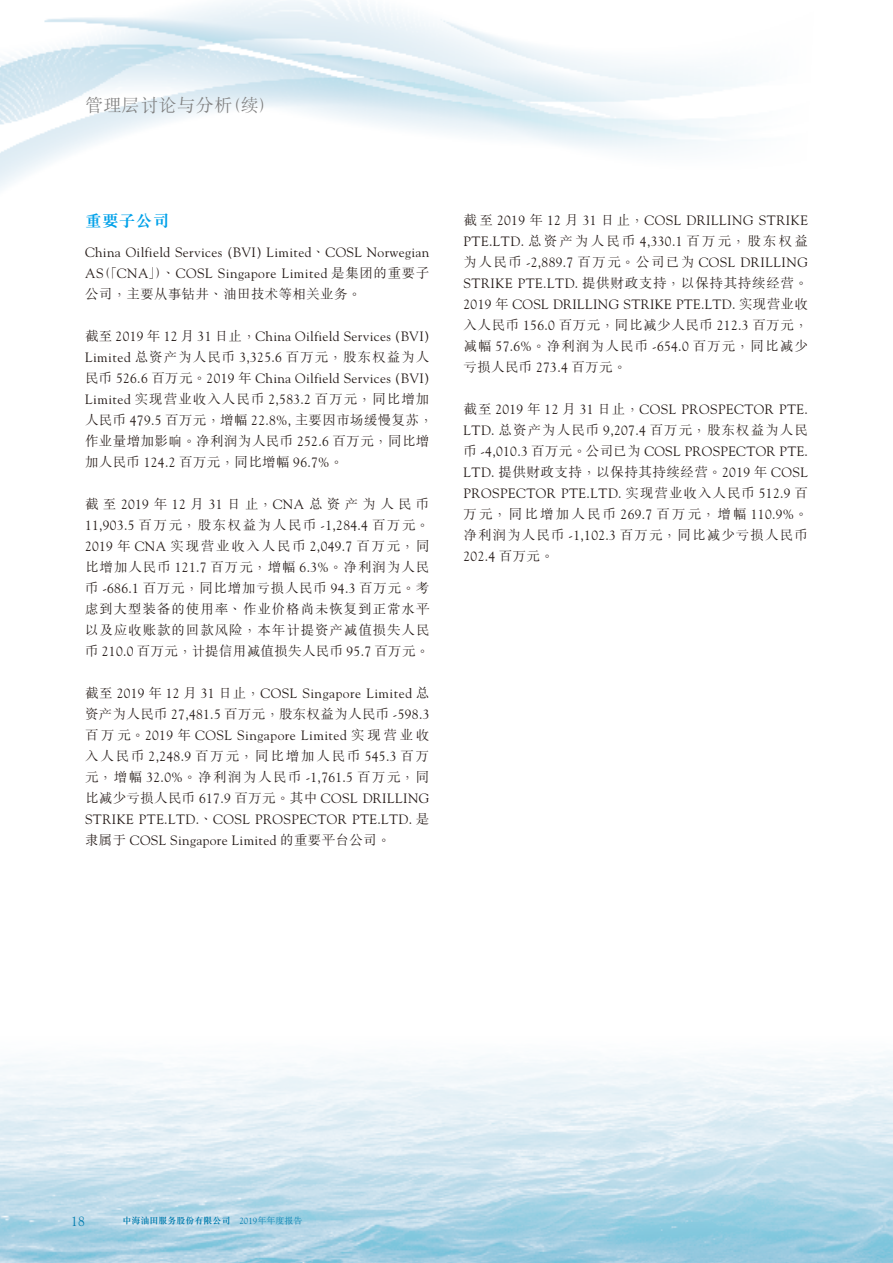
<style>
.page{position:relative;width:893px;height:1263px;background:#fff}
.page>*{position:absolute;margin:0;border:0;box-sizing:border-box;transform-origin:0 0}
.t1{font:300 18px "M Sung HKS";letter-spacing:.025em;color:#7e7e7e}
.t2{font:700 16.5px "M Sung HKS";letter-spacing:.03em;color:#00a1e9}
.t3{font:13.5px/21px "Goudy Std";letter-spacing:.025em;color:#231916;text-align:justify}
.t4{font:300 13.5px/21px "M Sung HKS";letter-spacing:.07em;color:#231916;text-align:justify}
.t5{font:300 13.5px/21px "M Sung HKS";letter-spacing:.03em;color:#231916}
.t6{font:300 13.5px/21px "M Sung HKS";letter-spacing:.135em;color:#231916}
.t7{font:300 13.5px "M Sung HKS";letter-spacing:.025em;color:#231916}
.t8{font:300 13.5px "M Sung HKS";letter-spacing:.05em;color:#231916}
.t9{font:300 13.5px "M Sung HKS";letter-spacing:.04em;color:#231916}
.t10{font:300 13.5px "M Sung HKS";letter-spacing:.32em;color:#231916}
.t11{font:13.5px "Goudy Std";color:#007cae}
.t12{font:700 9px "M Sung HKS";color:#007cae}
.s1{font-family:"M Sung HKS";font-weight:300}
.s2{font-family:"Goudy Std";font-weight:400}
.s3{font-weight:300}
</style>
<div class="page">
<img style="left:0;top:1053px;width:893px;height:210px">
<img style="left:0;top:0;width:746px;height:189px">
<h1 class="t1" style="left:85px;top:93px;width:192px">管理層討論與分析（續）</h1>
<p class="t2" style="left:85px;top:210px;width:86px">重要子公司</p>
<p class="t3" style="left:85px;top:241px;width:346px">China Oilfield Services (BVI) Limited<span class="s1">、</span>COSL Norwegian<br>AS<span class="s1">（「</span>CNA<span class="s1">」）、</span>COSL Singapore Limited <span class="s1">是集團的重要子</span></p>
<p class="t7" style="left:85px;top:284px;width:278px">公司，主要從事鑽井、油田技術等相關業務。</p>
<p class="t3" style="left:85px;top:326px;width:346px"><span class="s1">截至</span> 2019 <span class="s1">年</span> 12 <span class="s1">月</span> 31 <span class="s1">日止，</span>China Oilfield Services (BVI)</p>
<p class="t4" style="left:85px;top:346px;width:346px"><span class="s2">Limited</span> 總資產為人民幣 <span class="s2">3,325.6</span> 百萬元，股東權益為人</p>
<p class="t3" style="left:85px;top:368px;width:346px"><span class="s1">民幣</span> 526.6 <span class="s1">百萬元。</span>2019 <span class="s1">年</span> China Oilfield Services (BVI)</p>
<p class="t5" style="left:85px;top:388px;width:349px"><span class="s2">Limited</span> 實現營業收入人民幣 <span class="s2">2,583.2</span> 百萬元，同比增加人民幣 <span class="s2">479.5</span> 百萬元，增幅 <span class="s2">22.8%,</span> 主要因市場緩慢復甦，作業量增加影響。淨利潤為人民幣 <span class="s2">252.6</span> 百萬元，同比增加人民幣 <span class="s2">124.2</span> 百萬元，同比增幅 <span class="s2">96.7%</span>。</p>
<p class="t10" style="left:85px;top:494px;width:346px">截至<span class="s2">2019</span>年<span class="s2">12</span>月<span class="s2">31</span>日止，<span class="s2">CNA</span>總資產為人民幣</p>
<p class="t3" style="left:85px;top:515px;width:346px">11,903.5 <span class="s1">百萬元，股東權益為人民幣</span> -1,284.4 <span class="s1">百萬元。</span></p>
<p class="t4" style="left:85px;top:535px;width:346px"><span class="s2">2019</span> 年 <span class="s2">CNA</span> 實現營業收入人民幣 <span class="s2">2,049.7</span> 百萬元，同比增加人民幣 <span class="s2">121.7</span> 百萬元，增幅 <span class="s2">6.3%</span>。淨利潤為人民幣 <span class="s2">-686.1</span> 百萬元，同比增加虧損人民幣 <span class="s2">94.3</span> 百萬元。考慮到大型裝備的使用率、作業價格尚未恢復到正常水平以及應收賬款的回款風險，本年計提資產減值損失人民幣 <span class="s2">210.0</span> 百萬元，計提信用減值損失人民幣 <span class="s2">95.7</span> 百萬元。</p>
<p class="t3" style="left:85px;top:683px;width:346px"><span class="s1">截至</span> 2019 <span class="s1">年</span> 12 <span class="s1">月</span> 31 <span class="s1">日止，</span>COSL Singapore Limited <span class="s1">總</span></p>
<p class="t7" style="left:85px;top:704px;width:346px">資產為人民幣 <span class="s2">27,481.5</span> 百萬元，股東權益為人民幣 <span class="s2">-598.3</span></p>
<p class="t3" style="left:85px;top:725px;width:346px"><span class="s1">百萬元。</span>2019 <span class="s1">年</span> COSL Singapore Limited <span class="s1">實現營業收</span></p>
<p class="t6" style="left:85px;top:745px;width:346px">入人民幣 <span class="s2">2,248.9</span> 百萬元，同比增加人民幣 <span class="s2">545.3</span> 百萬元，增幅 <span class="s2">32.0%</span>。淨利潤為人民幣 <span class="s2">-1,761.5</span> 百萬元，同</p>
<p class="t3" style="left:85px;top:788px;width:346px"><span class="s1">比減少虧損人民幣</span> 617.9 <span class="s1">百萬元。其中</span> COSL DRILLING STRIKE PTE.LTD.<span class="s1">、</span>COSL PROSPECTOR PTE.LTD. <span class="s1">是隸屬於</span> COSL Singapore Limited <span class="s1">的重要平台公司。</span></p>
<p class="t3" style="left:463px;top:209px;width:346px"><span class="s1">截至</span> 2019 <span class="s1">年</span> 12 <span class="s1">月</span> 31 <span class="s1">日止，</span>COSL DRILLING STRIKE PTE.LTD. <span class="s1">總資產為人民幣</span> 4,330.1 <span class="s1">百萬元，股東權益為人民幣</span> -2,889.7 <span class="s1">百萬元。公司已為</span> COSL DRILLING</p>
<p class="t8" style="left:463px;top:273px;width:346px"><span class="s2">STRIKE PTE.LTD.</span> 提供財政支持，以保持其持續經營。</p>
<p class="t3" style="left:463px;top:293px;width:346px">2019 <span class="s1">年</span> COSL DRILLING STRIKE PTE.LTD. <span class="s1">實現營業收</span></p>
<p class="t4" style="left:463px;top:314px;width:346px">入人民幣 <span class="s2">156.0</span> 百萬元，同比減少人民幣 <span class="s2">212.3</span> 百萬元，減幅 <span class="s2">57.6%</span>。淨利潤為人民幣 <span class="s2">-654.0</span> 百萬元，同比減少虧損人民幣 <span class="s2">273.4</span> 百萬元。</p>
<p class="t3" style="left:463px;top:398px;width:346px"><span class="s1">截至</span> 2019 <span class="s1">年</span> 12 <span class="s1">月</span> 31 <span class="s1">日止，</span>COSL PROSPECTOR PTE.</p>
<p class="t4" style="left:463px;top:419px;width:346px"><span class="s2">LTD.</span> 總資產為人民幣 <span class="s2">9,207.4</span> 百萬元，股東權益為人民</p>
<p class="t3" style="left:463px;top:441px;width:346px"><span class="s1">幣</span> -4,010.3 <span class="s1">百萬元。公司已為</span> COSL PROSPECTOR PTE.</p>
<p class="t9" style="left:463px;top:462px;width:346px"><span class="s2">LTD.</span> 提供財政支持，以保持其持續經營。<span class="s2">2019</span> 年 <span class="s2">COSL</span></p>
<p class="t3" style="left:463px;top:483px;width:346px">PROSPECTOR PTE.LTD. <span class="s1">實現營業收入人民幣</span> 512.9 <span class="s1">百</span></p>
<p class="t4" style="left:463px;top:503px;width:346px">萬元，同比增加人民幣 <span class="s2">269.7</span> 百萬元，增幅 <span class="s2">110.9%</span>。淨利潤為人民幣 <span class="s2">-1,102.3</span> 百萬元，同比減少虧損人民幣</p>
<p class="t3" style="left:463px;top:546px;width:92px">202.4 <span class="s1">百萬元。</span></p>
<p class="t11" style="left:71px;top:1213px;width:15px">18</p>
<p class="t12" style="left:122px;top:1215px;width:181px">中海油田服務股份有限公司 <span class="s2">2019</span><span class="s3">年年度報告</span></p>
</div>
